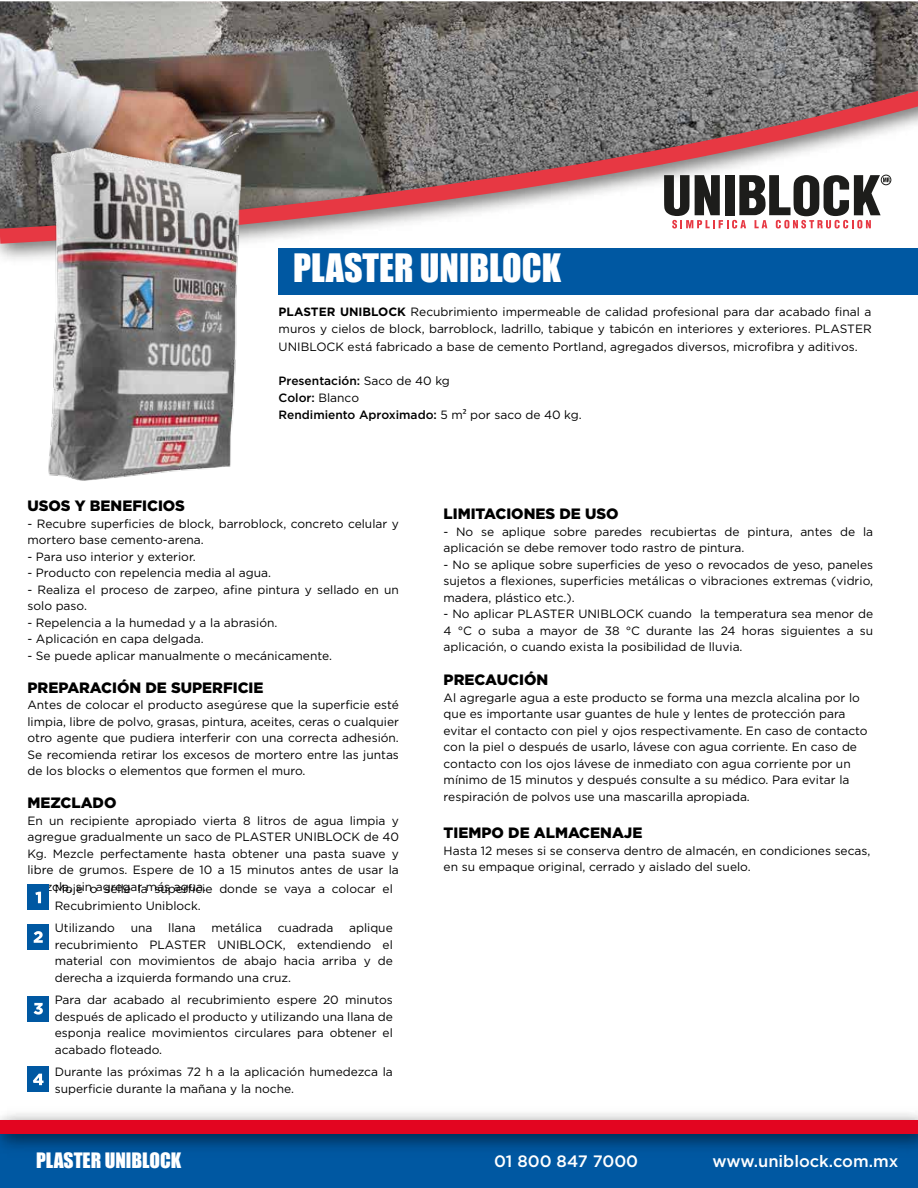
<style>
.page{position:relative;width:918px;height:1188px;background:#fff}
.page>*{position:absolute;margin:0;border:0;box-sizing:border-box;transform-origin:0 0}
.t1{font:36px "Impact";color:#fff}
.t2{font:19.5px "Impact";color:#fff}
.t3{font:500 16.5px "Gotham";color:#fff}
.t4{font:900 15px "Gotham";color:#000}
.t5{font:12px/16.5px "Gotham";color:#000;text-align:justify}
.t6{font:500 12px/17.2px "Gotham";color:#000}
.s1{font-weight:700}
.s2{font-weight:400}
.s3{font-family:"Myriad Pro";font-weight:400}
</style>
<div class="page">
<div style="left:0;top:1121px;width:918px;height:67px;background:#0058a2"></div>
<img style="left:0;top:1113px;width:918px;height:36px">
<div style="left:0;top:1121px;width:918px;height:13px;background:#e30520"></div>
<img style="left:0;top:1px;width:918px;height:57px">
<img style="left:0;top:58px;width:918px;height:212px">
<svg style="left:0;top:65px;width:918px;height:186px"></svg>
<div style="left:279px;top:248px;width:639px;height:47px;background:#0058a2"></div>
<div style="left:27px;top:885px;width:22px;height:25px;background:#0058a2"></div>
<svg style="left:35px;top:892px;width:6px;height:11px"></svg>
<div style="left:27px;top:924px;width:22px;height:26px;background:#0058a2"></div>
<svg style="left:34px;top:931px;width:9px;height:12px"></svg>
<div style="left:27px;top:996px;width:22px;height:26px;background:#0058a2"></div>
<svg style="left:34px;top:1003px;width:9px;height:12px"></svg>
<div style="left:27px;top:1067px;width:22px;height:25px;background:#0058a2"></div>
<svg style="left:33px;top:1074px;width:11px;height:11px"></svg>
<div style="left:881px;top:175px;width:10px;height:10px;border:1px solid #1d1d1b;border-radius:50%"></div>
<svg style="left:664px;top:175px;width:226px;height:54px"></svg>
<img style="left:6px;top:134px;width:265px;height:347px">
<h1 class="t1" style="left:293px;top:240px;width:269px">PLASTER UNIBLOCK</h1>
<p class="t5" style="left:279px;top:303px;width:595px;line-height:17.2px"><span class="s1">PLASTER UNIBLOCK</span> Recubrimiento impermeable de calidad profesional para dar acabado final a muros y cielos de block, barroblock, ladrillo, tabique y tabicón en interiores y exteriores. PLASTER UNIBLOCK está fabricado a base de cemento Portland, agregados diversos, microfibra y aditivos.</p>
<p class="t6" style="left:279px;top:372px;width:305px">Presentación: <span class="s2">Saco de 40 kg<br></span>Color: <span class="s2">Blanco<br></span>Rendimiento Aproximado: <span class="s2">5 m</span><span class="s3">²</span> <span class="s2">por saco de 40 kg.</span></p>
<p class="t4" style="left:27px;top:496px;width:159px">USOS Y BENEFICIOS</p>
<p class="t5" style="left:27px;top:515px;width:373px">- Recubre superficies de block, barroblock, concreto celular y mortero base cemento-arena.</p>
<p class="t5" style="left:27px;top:548px;width:170px">- Para uso interior y exterior.</p>
<p class="t5" style="left:27px;top:565px;width:245px">- Producto con repelencia media al agua.</p>
<p class="t5" style="left:27px;top:581px;width:373px">- Realiza el proceso de zarpeo, afine pintura y sellado en un solo paso.</p>
<p class="t5" style="left:27px;top:614px;width:252px">- Repelencia a la humedad y a la abrasión.</p>
<p class="t5" style="left:27px;top:631px;width:178px">- Aplicación en capa delgada.</p>
<p class="t5" style="left:27px;top:647px;width:306px">- Se puede aplicar manualmente o mecánicamente.</p>
<p class="t4" style="left:27px;top:677px;width:238px">PREPARACIÓN DE SUPERFICIE</p>
<p class="t5" style="left:27px;top:697px;width:373px">Antes de colocar el producto asegúrese que la superficie esté limpia, libre de polvo, grasas, pintura, aceites, ceras o cualquier otro agente que pudiera interferir con una correcta adhesión.<br>Se recomienda retirar los excesos de mortero entre las juntas de los blocks o elementos que formen el muro.</p>
<p class="t4" style="left:27px;top:793px;width:91px">MEZCLADO</p>
<p class="t5" style="left:27px;top:812px;width:373px">En un recipiente apropiado vierta 8 litros de agua limpia y agregue gradualmente un saco de PLASTER UNIBLOCK de 40<br>Kg. Mezcle perfectamente hasta obtener una pasta suave y libre de grumos. Espere de 10 a 15 minutos antes de usar la mezcla, sin agregar más agua.</p>
<p class="t5" style="left:55px;top:881px;width:340px;text-indent:83px">la superficie donde se vaya a colocar el<br>Recubrimiento Uniblock.</p>
<p class="t5" style="left:55px;top:920px;width:62px">Utilizando</p>
<p class="t5" style="left:131px;top:920px;width:23px">una</p>
<p class="t5" style="left:168px;top:920px;width:29px">llana</p>
<p class="t5" style="left:212px;top:920px;width:52px">metálica</p>
<p class="t5" style="left:278px;top:920px;width:57px">cuadrada</p>
<p class="t5" style="left:55px;top:881px;width:78px">Moje o selle</p>
<p class="t5" style="left:55px;top:920px;width:340px;text-indent:294px">aplique recubrimiento PLASTER UNIBLOCK, extendiendo el material con movimientos de abajo hacia arriba y de derecha a izquierda formando una cruz.</p>
<p class="t5" style="left:55px;top:992px;width:340px">Para dar acabado al recubrimiento espere 20 minutos después de aplicado el producto y utilizando una llana de esponja realice movimientos circulares para obtener el acabado floteado.</p>
<p class="t5" style="left:55px;top:1064px;width:340px">Durante las próximas 72 h a la aplicación humedezca la superficie durante la mañana y la noche.</p>
<p class="t4" style="left:444px;top:504px;width:177px">LIMITACIONES DE USO</p>
<p class="t5" style="left:444px;top:523px;width:431px">- No se aplique sobre paredes recubiertas de pintura, antes de la aplicación se debe remover todo rastro de pintura.</p>
<p class="t5" style="left:444px;top:556px;width:431px">- No se aplique sobre superficies de yeso o revocados de yeso, paneles sujetos a flexiones, superficies metálicas o vibraciones extremas (vidrio, madera, plástico etc.).</p>
<p class="t5" style="left:444px;top:606px;width:431px">- No aplicar PLASTER UNIBLOCK cuando la temperatura sea menor de 4 °C o suba a mayor de 38 °C durante las 24 horas siguientes a su aplicación, o cuando exista la posibilidad de lluvia.</p>
<p class="t4" style="left:444px;top:670px;width:106px">PRECAUCIÓN</p>
<p class="t5" style="left:444px;top:689px;width:426px;text-align:left">Al agregarle agua a este producto se forma una mezcla alcalina por lo que es importante usar guantes de hule y lentes de protección para evitar el contacto con piel y ojos respectivamente. En caso de contacto con la piel o después de usarlo, lávese con agua corriente. En caso de contacto con los ojos lávese de inmediato con agua corriente por un mínimo de 15 minutos y después consulte a su médico. Para evitar la respiración de polvos use una mascarilla apropiada.</p>
<p class="t4" style="left:444px;top:822px;width:200px">TIEMPO DE ALMACENAJE</p>
<p class="t5" style="left:444px;top:842px;width:428px">Hasta 12 meses si se conserva dentro de almacén, en condiciones secas, en su empaque original, cerrado y aislado del suelo.</p>
<h2 class="t2" style="left:36px;top:1145px;width:147px">PLASTER UNIBLOCK</h2>
<h3 class="t3" style="left:494px;top:1152px;width:146px">01 800 847 7000</h3>
<h3 class="t3" style="left:713px;top:1152px;width:187px">www.uniblock.com.mx</h3>
</div>
